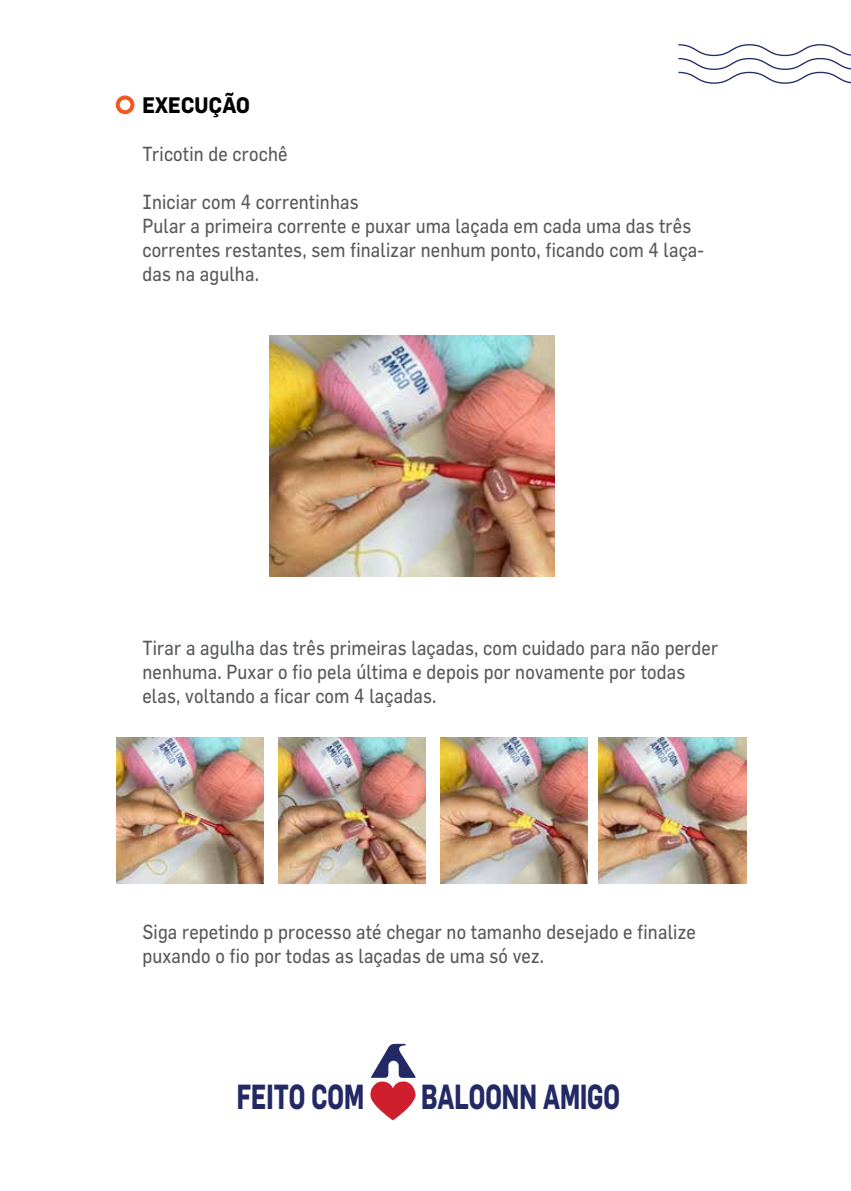
<style>
.page{position:relative;width:851px;height:1191px;background:#fff}
.page>*{position:absolute;margin:0;border:0;box-sizing:border-box;transform-origin:0 0}
.t1{font:700 34.2px "Flama";color:#232964;scale:.7 1}
.t2{font:700 22px "Flama";letter-spacing:.01em;color:#000;scale:.9 1}
.t3{font:20px/24px "Flama";letter-spacing:.01em;color:#58595b;scale:.9 1}
</style>
<div class="page">
<svg style="left:678px;top:44px;width:172px;height:40px"></svg>
<svg style="left:370px;top:1043px;width:45px;height:77px"></svg>
<div style="left:116px;top:95px;width:18px;height:19px;border:4px solid #f15822;border-radius:50%"></div>
<img style="left:269px;top:335px;width:285px;height:241px">
<img style="left:116px;top:737px;width:148px;height:146px">
<img style="left:278px;top:737px;width:148px;height:146px">
<img style="left:440px;top:737px;width:147px;height:146px">
<img style="left:598px;top:737px;width:148px;height:146px">
<p class="t2" style="left:142px;top:91px;width:121px">EXECUÇÃO</p>
<p class="t3" style="left:142px;top:141px;width:163px">Tricotin de crochê</p>
<p class="t3" style="left:142px;top:189px;width:625px">Iniciar com 4 correntinhas<br>Pular a primeira corrente e puxar uma laçada em cada uma das três correntes restantes, sem finalizar nenhum ponto, ficando com 4 laça&shy;das na agulha.</p>
<p class="t3" style="left:142px;top:635px;width:641px">Tirar a agulha das três primeiras laçadas, com cuidado para não perder nenhuma. Puxar o fio pela última e depois por novamente por todas elas, voltando a ficar com 4 laçadas.</p>
<p class="t3" style="left:142px;top:919px;width:616px">Siga repetindo p processo até chegar no tamanho desejado e finalize puxando o fio por todas as laçadas de uma só vez.</p>
<h1 class="t1" style="left:237px;top:1076px;width:183px">FEITO COM</h1>
<h1 class="t1" style="left:421px;top:1076px;width:286px">BALOONN AMIGO</h1>
</div>
